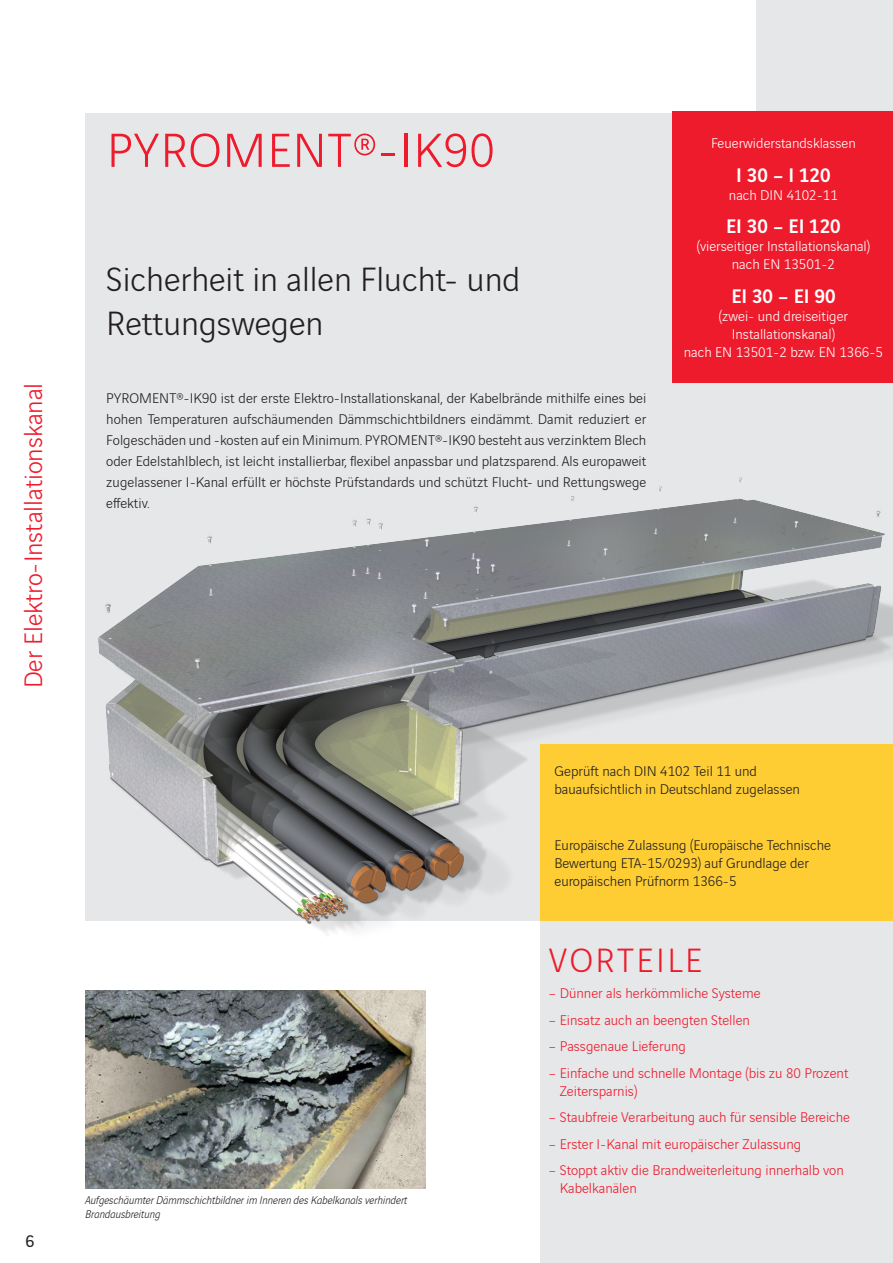
<style>
.page{position:relative;width:893px;height:1263px;background:#fff}
.page>*{position:absolute;margin:0;border:0;box-sizing:border-box;transform-origin:0 0}
.t1{font:300 51px "Vinci Sans";letter-spacing:.02em;color:#ee1b2c}
.t2{font:300 36px/43.2px "Vinci Sans";color:#231f20}
.t3{font:300 36px "Vinci Sans";letter-spacing:.07em;color:#ee1b2c}
.t4{font:300 27px "Vinci Sans";color:#ee1b2c}
.t5{font:500 21px "Vinci Sans";color:#fff}
.t6{font:18px "Vinci Sans";color:#231f20}
.t7{font:300 15px/21px "Vinci Sans";color:#231f20}
.t8{font:300 15px/18px "Vinci Sans";color:#ee1b2c}
.t9{font:300 15px/18px "Vinci Sans";color:#fff;text-align:center}
.t10{font:italic 300 12px/14.4px "Vinci Sans";color:#231f20}
</style>
<div class="page">
<div style="left:757px;top:0;width:136px;height:383px;background:#e6e7e9"></div>
<div style="left:85px;top:113px;width:808px;height:808px;background:#e6e7e9"></div>
<div style="left:540px;top:744px;width:353px;height:519px;background:#e6e7e9"></div>
<img style="left:98px;top:478px;width:795px;height:456px">
<div style="left:673px;top:111px;width:220px;height:272px;background:#ee1b2c"></div>
<img style="left:85px;top:990px;width:340px;height:198px">
<h3 class="t4" style="left:14px;top:688px;width:307px;rotate:-90deg">Der Elektro-Installationskanal</h3>
<p class="t6" style="left:26px;top:1228px;width:10px">6</p>
<h1 class="t1" style="left:107px;top:113px;width:389px">PYROMENT®-IK90</h1>
<h2 class="t2" style="left:106px;top:255px;width:416px">Sicherheit in allen Flucht- und<br>Rettungswegen</h2>
<p class="t7" style="left:106px;top:386px;width:542px;text-align:justify">PYROMENT®-IK90 ist der erste Elektro-Installationskanal, der Kabelbrände mithilfe eines bei hohen Temperaturen aufschäumenden Dämmschichtbildners eindämmt. Damit reduziert er Folgeschäden und -kosten auf ein Minimum. PYROMENT®-IK90 besteht aus verzinktem Blech oder Edelstahlblech, ist leicht installierbar, flexibel anpassbar und platzsparend. Als europaweit zugelassener I-Kanal erfüllt er höchste Prüfstandards und schützt Flucht- und Rettungswege effektiv.</p>
<p class="t9" style="left:711px;top:133px;width:146px">Feuerwiderstandsklassen</p>
<h3 class="t5" style="left:736px;top:159px;width:96px">I 30 – I 120</h3>
<p class="t9" style="left:729px;top:185px;width:110px">nach DIN 4102-11</p>
<h3 class="t5" style="left:726px;top:210px;width:116px">EI 30 – EI 120</h3>
<p class="t9" style="left:697px;top:236px;width:175px">(vierseitiger Installationskanal) nach EN 13501-2</p>
<h3 class="t5" style="left:731px;top:280px;width:106px">EI 30 – EI 90</h3>
<p class="t9" style="left:684px;top:306px;width:201px">(zwei- und dreiseitiger<br>Installationskanal)<br>nach EN 13501-2 bzw. EN 1366-5</p>
<p class="t7" style="left:554px;top:760px;width:247px;line-height:18px">Geprüft nach DIN 4102 Teil 11 und bauaufsichtlich in Deutschland zugelassen</p>
<p class="t7" style="left:554px;top:835px;width:278px;line-height:18px">Europäische Zulassung (Europäische Technische<br>Bewertung ETA-15/0293) auf Grundlage der europäischen Prüfnorm 1366-5</p>
<p class="t10" style="left:85px;top:1192px;width:324px">Aufgeschäumter Dämmschichtbildner im Inneren des Kabelkanals verhindert<br>Brandausbreitung</p>
<h2 class="t3" style="left:549px;top:934px;width:155px">VORTEILE</h2>
<p class="t8" style="left:549px;top:983px;width:214px">– Dünner als herkömmliche Systeme</p>
<p class="t8" style="left:549px;top:1010px;width:203px">– Einsatz auch an beengten Stellen</p>
<p class="t8" style="left:549px;top:1036px;width:139px">– Passgenaue Lieferung</p>
<p class="t8" style="left:560px;top:1063px;width:290px;text-indent:-11px">– Einfache und schnelle Montage (bis zu 80 Prozent<br>Zeitersparnis)</p>
<p class="t8" style="left:549px;top:1107px;width:303px">– Staubfreie Verarbeitung auch für sensible Bereiche</p>
<p class="t8" style="left:549px;top:1134px;width:254px">– Erster I-Kanal mit europäischer Zulassung</p>
<p class="t8" style="left:560px;top:1160px;width:285px;text-indent:-11px">– Stoppt aktiv die Brandweiterleitung innerhalb von<br>Kabelkanälen</p>
</div>
